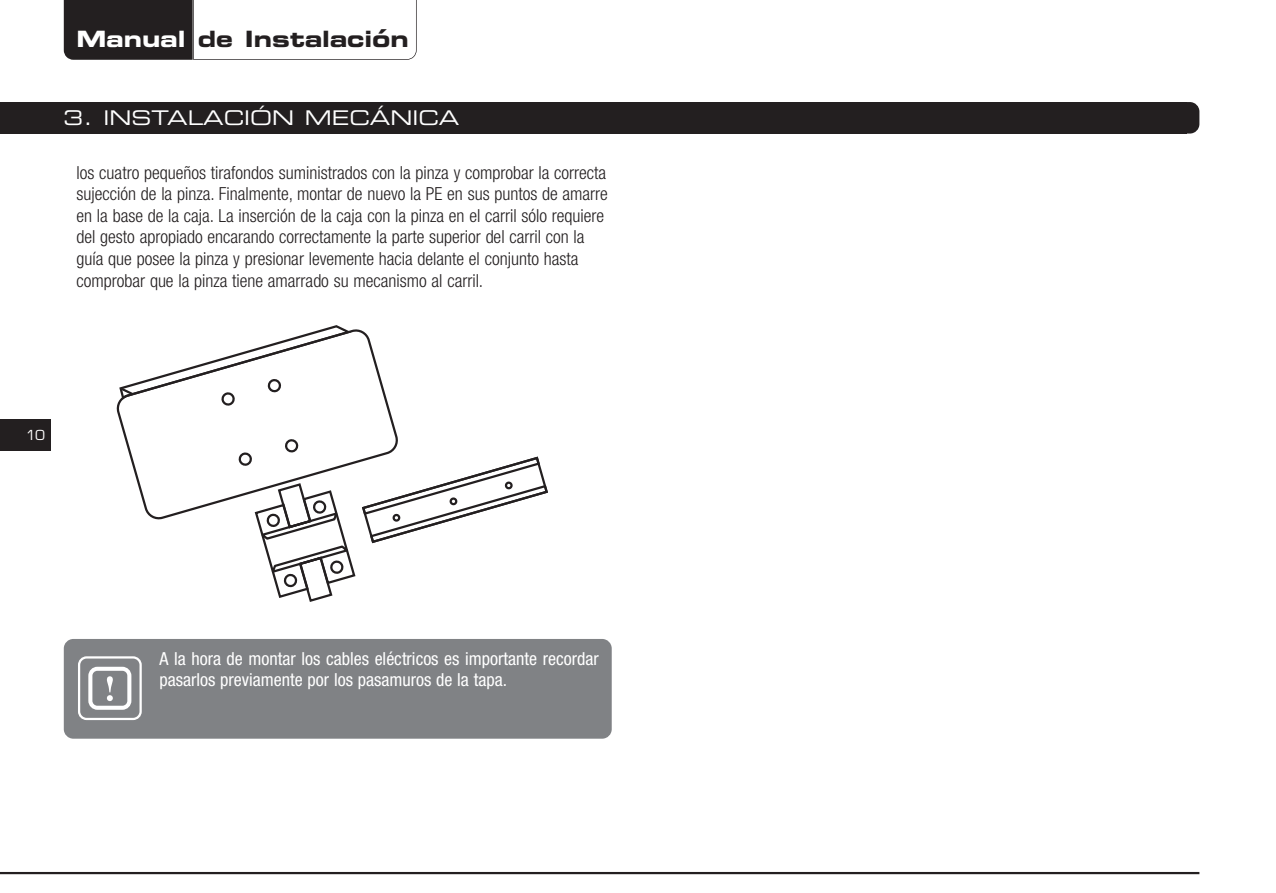
<style>
.page{position:relative;width:1276px;height:893px;background:#fff}
.page>*{position:absolute;margin:0;border:0;box-sizing:border-box;transform-origin:0 0}
.t1{font:22.5px "Eurostile LT Std Bold Ex 2";color:#231f20}
.t2{font:20.25px "Eurostile LT Std Ex 2";color:#fff}
.t3{font:300 condensed 18px/21.6px "Helvetica Neue";color:#231f20}
.t4{font:condensed 18px/21.6px "Helvetica Neue";color:#fff}
.t5{font:13.5px "Eurostile";color:#fff}
.s1{color:#fff}
</style>
<div class="page">
<div style="left:64px;top:639px;width:548px;height:100px;background:#808285;border-radius:10px"></div>
<svg style="left:78px;top:656px;width:64px;height:64px"></svg>
<svg style="left:64px;top:0;width:353px;height:60px"></svg>
<div style="left:1161px;top:102px;width:38px;height:32px;background:#231f20;border-radius:10px"></div>
<div style="left:0;top:102px;width:1186px;height:32px;background:#231f20"></div>
<div style="left:0;top:420px;width:51px;height:31px;background:#231f20"></div>
<hr style="left:0;top:872px;width:1199px;height:2px;background:#231f20">
<svg style="left:116px;top:329px;width:282px;height:191px"></svg>
<svg style="left:237px;top:437px;width:311px;height:165px"></svg>
<svg style="left:118px;top:325px;width:237px;height:83px"></svg>
<p class="t1" style="left:77px;top:31px;width:334px"><span class="s1">Manual</span> de Instalación</p>
<p class="t2" style="left:64px;top:110px;width:397px">3. INSTALACIÓN MECÁNICA</p>
<p class="t3" style="left:77px;top:163px;width:533px">los cuatro pequeños tirafondos suministrados con la pinza y comprobar la correcta sujección de la pinza. Finalmente, montar de nuevo la PE en sus puntos de amarre en la base de la caja. La inserción de la caja con la pinza en el carril sólo requiere del gesto apropiado encarando correctamente la parte superior del carril con la guía que posee la pinza y presionar levemente hacia delante el conjunto hasta comprobar que la pinza tiene amarrado su mecanismo al carril.</p>
<p class="t5" style="left:26px;top:430px;width:20px">10</p>
<p class="t4" style="left:159px;top:649px;width:441px">A la hora de montar los cables eléctricos es importante recordar pasarlos previamente por los pasamuros de la tapa.</p>
</div>
